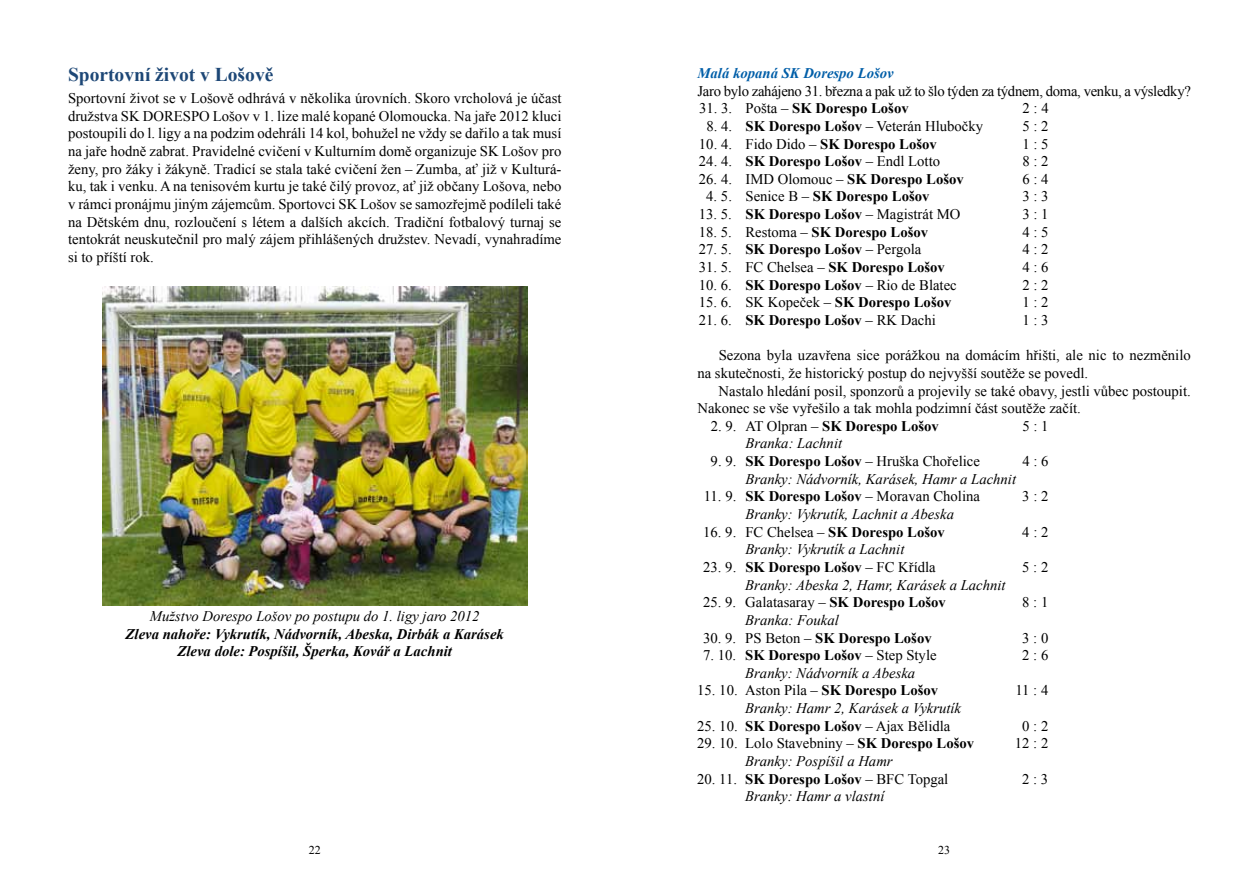
<style>
.page{position:relative;width:1259px;height:893px;background:#fff}
.page>*{position:absolute;margin:0;border:0;box-sizing:border-box;transform-origin:0 0}
.t1{font:700 19.5px "Times New Roman";color:#1d4776}
.t2{font:14.7px/17.7px "Times New Roman";color:#000}
.t3{font:italic 14.7px "Times New Roman";color:#000}
.t4{font:700 14.7px "Times New Roman";color:#000}
.t5{font:italic 700 14.7px/17.7px "Times New Roman";color:#000;text-align:center}
.t6{font:14.7px "Times New Roman";letter-spacing:-.02em;color:#000}
.t7{font:italic 700 14.7px "Times New Roman";color:#005ea8}
.t8{font:12px "Times New Roman";color:#000}
.s1{font-weight:400}
.s2{font-weight:700}
</style>
<div class="page">
<img style="left:102px;top:287px;width:425px;height:319px">
<h1 class="t1" style="left:68px;top:61px;width:207px">Sportovní život v Lošově</h1>
<p class="t2" style="left:68px;top:89px;width:495px;text-align:justify">Sportovní život se v Lošově odhrává v několika úrovních. Skoro vrcholová je účast družstva SK DORESPO Lošov v 1. lize malé kopané Olomoucka. Na jaře 2012 kluci postoupili do l. ligy a na podzim odehráli 14 kol, bohužel ne vždy se dařilo a tak musí na jaře hodně zabrat. Pravidelné cvičení v Kulturním domě organizuje SK Lošov pro ženy, pro žáky i žákyně. Tradicí se stala také cvičení žen – Zumba, ať již v Kulturá&shy;ku, tak i venku. A na tenisovém kurtu je také čilý provoz, ať již občany Lošova, nebo v rámci pronájmu jiným zájemcům. Sportovci SK Lošov se samozřejmě podíleli také na Dětském dnu, rozloučení s létem a dalších akcích. Tradiční fotbalový turnaj se tentokrát neuskutečnil pro malý zájem přihlášených družstev. Nevadí, vynahradíme si to příští rok.</p>
<p class="t3" style="left:150px;top:606px;width:331px">Mužstvo Dorespo Lošov po postupu do 1. ligy jaro 2012</p>
<p class="t5" style="left:126px;top:625px;width:380px">Zleva nahoře: Vykrutík, Nádvorník, Abeska, Dirbák a Karásek<br>Zleva dole: Pospíšil, Šperka, Kovář a Lachnit</p>
<p class="t7" style="left:697px;top:63px;width:198px">Malá kopaná SK Dorespo Lošov</p>
<p class="t6" style="left:697px;top:81px;width:495px">Jaro bylo zahájeno 31. března a pak už to šlo týden za týdnem, doma, venku, a výsledky?</p>
<p class="t4" style="left:699px;top:98px;width:211px"><span class="s1">31. 3. Pošta –</span> SK Dorespo Lošov</p>
<p class="t2" style="left:1022px;top:99px;width:28px">2 : 4</p>
<p class="t2" style="left:706px;top:117px;width:278px">8. 4. <span class="s2">SK Dorespo Lošov</span> – Veterán Hlubočky</p>
<p class="t2" style="left:1022px;top:117px;width:28px">5 : 2</p>
<p class="t2" style="left:699px;top:135px;width:239px">10. 4. Fido Dido – <span class="s2">SK Dorespo Lošov</span></p>
<p class="t2" style="left:1022px;top:135px;width:28px">1 : 5</p>
<p class="t2" style="left:699px;top:152px;width:243px">24. 4. <span class="s2">SK Dorespo Lošov</span> – Endl Lotto</p>
<p class="t2" style="left:1022px;top:152px;width:28px">8 : 2</p>
<p class="t2" style="left:699px;top:170px;width:266px">26. 4. IMD Olomouc – <span class="s2">SK Dorespo Lošov</span></p>
<p class="t2" style="left:1022px;top:170px;width:28px">6 : 4</p>
<p class="t4" style="left:706px;top:186px;width:225px"><span class="s1">4. 5. Senice B –</span> SK Dorespo Lošov</p>
<p class="t2" style="left:1022px;top:187px;width:28px">3 : 3</p>
<p class="t2" style="left:699px;top:205px;width:263px">13. 5. <span class="s2">SK Dorespo Lošov</span> – Magistrát MO</p>
<p class="t2" style="left:1022px;top:205px;width:28px">3 : 1</p>
<p class="t4" style="left:699px;top:222px;width:231px"><span class="s1">18. 5. Restoma –</span> SK Dorespo Lošov</p>
<p class="t2" style="left:1022px;top:223px;width:28px">4 : 5</p>
<p class="t4" style="left:699px;top:239px;width:224px"><span class="s1">27. 5.</span> SK Dorespo Lošov <span class="s1">– Pergola</span></p>
<p class="t2" style="left:1022px;top:240px;width:28px">4 : 2</p>
<p class="t2" style="left:699px;top:258px;width:247px">31. 5. FC Chelsea – <span class="s2">SK Dorespo Lošov</span></p>
<p class="t2" style="left:1022px;top:258px;width:28px">4 : 6</p>
<p class="t2" style="left:699px;top:276px;width:259px">10. 6. <span class="s2">SK Dorespo Lošov</span> – Rio de Blatec</p>
<p class="t2" style="left:1022px;top:276px;width:28px">2 : 2</p>
<p class="t2" style="left:699px;top:293px;width:254px">15. 6. SK Kopeček – <span class="s2">SK Dorespo Lošov</span></p>
<p class="t2" style="left:1022px;top:293px;width:28px">1 : 2</p>
<p class="t4" style="left:699px;top:310px;width:238px"><span class="s1">21. 6.</span> SK Dorespo Lošov <span class="s1">– RK Dachi</span></p>
<p class="t2" style="left:1022px;top:311px;width:28px">1 : 3</p>
<p class="t2" style="left:697px;top:346px;width:495px;text-indent:21px">Sezona byla uzavřena sice porážkou na domácím hřišti, ale nic to nezměnilo na skutečnosti, že historický postup do nejvyšší soutěže se povedl.</p>
<p class="t2" style="left:697px;top:382px;width:495px;text-indent:21px">Nastalo hledání posil, sponzorů a projevily se také obavy, jestli vůbec postoupit.<br>Nakonec se vše vyřešilo a tak mohla podzimní část soutěže začít.</p>
<p class="t4" style="left:710px;top:416px;width:230px"><span class="s1">2. 9. AT Olpran –</span> SK Dorespo Lošov</p>
<p class="t2" style="left:1022px;top:417px;width:28px">5 : 1</p>
<p class="t3" style="left:745px;top:433px;width:98px">Branka: Lachnit</p>
<p class="t2" style="left:710px;top:452px;width:271px">9. 9. <span class="s2">SK Dorespo Lošov</span> – Hruška Chořelice</p>
<p class="t2" style="left:1022px;top:452px;width:28px">4 : 6</p>
<p class="t3" style="left:745px;top:469px;width:272px">Branky: Nádvorník, Karásek, Hamr a Lachnit</p>
<p class="t2" style="left:704px;top:487px;width:278px">11. 9. <span class="s2">SK Dorespo Lošov</span> – Moravan Cholina</p>
<p class="t2" style="left:1022px;top:487px;width:28px">3 : 2</p>
<p class="t3" style="left:745px;top:504px;width:210px">Branky: Vykrutík, Lachnit a Abeska</p>
<p class="t2" style="left:703px;top:523px;width:243px">16. 9. FC Chelsea – <span class="s2">SK Dorespo Lošov</span></p>
<p class="t2" style="left:1022px;top:523px;width:28px">4 : 2</p>
<p class="t3" style="left:745px;top:539px;width:161px">Branky: Vykrutík a Lachnit</p>
<p class="t2" style="left:703px;top:558px;width:234px">23. 9. <span class="s2">SK Dorespo Lošov</span> – FC Křídla</p>
<p class="t2" style="left:1022px;top:558px;width:28px">5 : 2</p>
<p class="t3" style="left:745px;top:575px;width:262px">Branky: Abeska 2, Hamr, Karásek a Lachnit</p>
<p class="t2" style="left:703px;top:593px;width:244px">25. 9. Galatasaray – <span class="s2">SK Dorespo Lošov</span></p>
<p class="t2" style="left:1022px;top:593px;width:28px">8 : 1</p>
<p class="t3" style="left:745px;top:610px;width:95px">Branka: Foukal</p>
<p class="t4" style="left:703px;top:627px;width:230px"><span class="s1">30. 9. PS Beton –</span> SK Dorespo Lošov</p>
<p class="t2" style="left:1022px;top:628px;width:28px">3 : 0</p>
<p class="t2" style="left:703px;top:646px;width:235px">7. 10. <span class="s2">SK Dorespo Lošov</span> – Step Style</p>
<p class="t2" style="left:1022px;top:646px;width:28px">2 : 6</p>
<p class="t3" style="left:745px;top:663px;width:171px">Branky: Nádvorník a Abeska</p>
<p class="t2" style="left:697px;top:681px;width:242px">15. 10. Aston Pila – <span class="s2">SK Dorespo Lošov</span></p>
<p class="t2" style="left:1015px;top:681px;width:34px">11 : 4</p>
<p class="t3" style="left:745px;top:698px;width:217px">Branky: Hamr 2, Karásek a Vykrutík</p>
<p class="t2" style="left:697px;top:717px;width:255px">25. 10. <span class="s2">SK Dorespo Lošov</span> – Ajax Bělidla</p>
<p class="t2" style="left:1022px;top:717px;width:28px">0 : 2</p>
<p class="t2" style="left:697px;top:734px;width:278px">29. 10. Lolo Stavebniny – <span class="s2">SK Dorespo Lošov</span></p>
<p class="t2" style="left:1015px;top:734px;width:35px">12 : 2</p>
<p class="t3" style="left:745px;top:751px;width:149px">Branky: Pospíšil a Hamr</p>
<p class="t2" style="left:697px;top:770px;width:253px">20. 11. <span class="s2">SK Dorespo Lošov</span> – BFC Topgal</p>
<p class="t2" style="left:1022px;top:770px;width:28px">2 : 3</p>
<p class="t3" style="left:745px;top:786px;width:141px">Branky: Hamr a vlastní</p>
<p class="t8" style="left:309px;top:842px;width:13px">22</p>
<p class="t8" style="left:938px;top:842px;width:13px">23</p>
</div>
